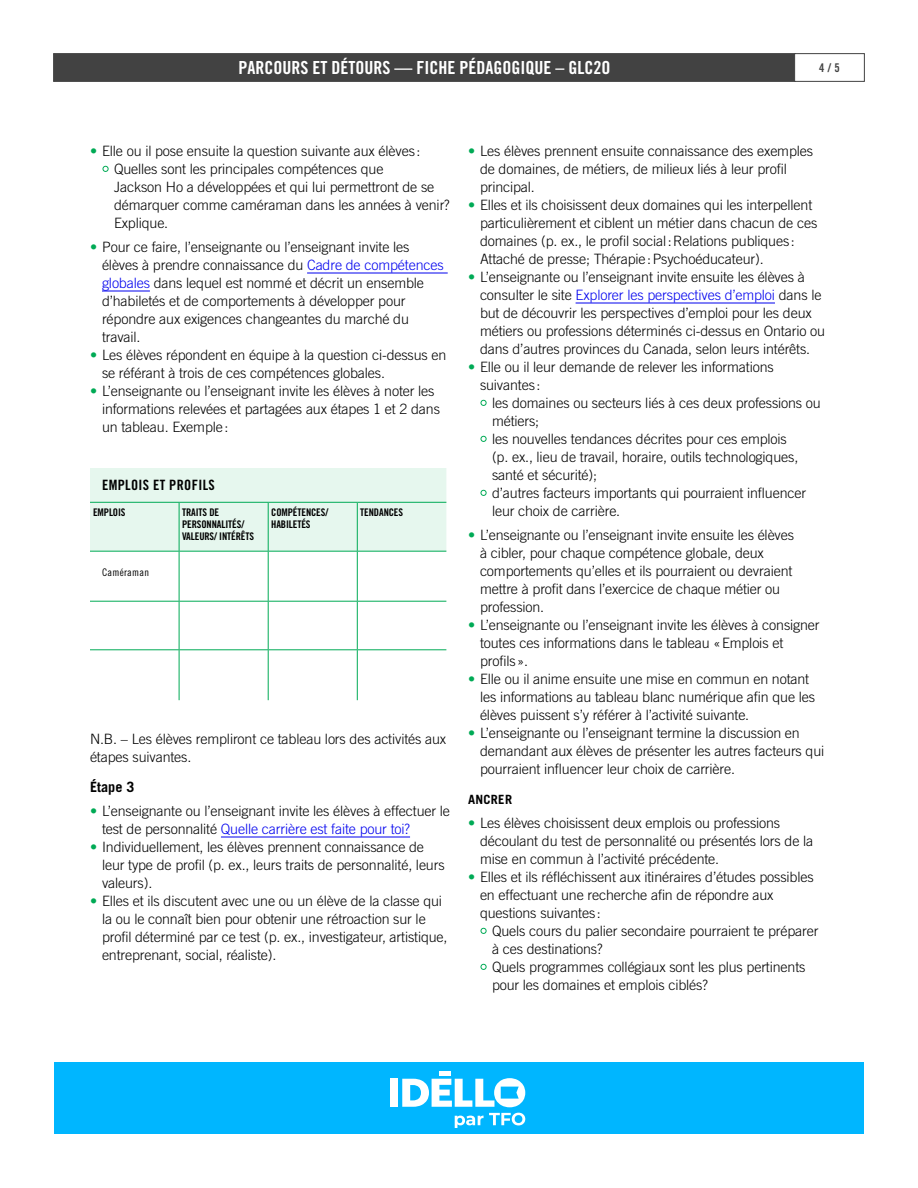
<style>
.page{position:relative;width:918px;height:1188px;background:#fff}
.page>*{position:absolute;margin:0;border:0;box-sizing:border-box;transform-origin:0 0}
.t1{font:18px "Trade Gothic LT Std Bd Cn 20";color:#fff}
.texte_9_5_12{font:300 14.25px/18px "Trade Gothic LT Std";letter-spacing:-.01em;color:#000}
.tableau_entete{font:14.25px "Trade Gothic LT Std Bd Cn 20";letter-spacing:.025em;color:#000}
.Soustitre_4{font:700 14.25px "Trade Gothic LT Std";color:#000}
.Soustitre_3{font:700 12.75px "Trade Gothic LT Std";letter-spacing:.025em;color:#000}
.t2{font:12px "Trade Gothic LT Std Bd Cn 20";color:#424242}
.Tableau_Titre{font:10.5px/12px "Trade Gothic LT Std Bd Cn 20";letter-spacing:-.01em;color:#000}
.tableau_texte{font:10.5px "Trade Gothic LT Std Cn 18";letter-spacing:.025em;color:#000}
.s1{font-family:"Trade Gothic LT Std Cn 18";font-weight:400;color:#0a5}
.s2{color:#00e}
</style>
<div class="page">
<div style="left:54px;top:1062px;width:810px;height:72px;background:#00b6ff"></div>
<svg style="left:53px;top:53px;width:812px;height:29px;background:#515151"></svg>
<div style="left:390px;top:1079px;width:8px;height:28px;background:#fff"></div>
<svg style="left:402px;top:1078px;width:123px;height:29px"></svg>
<div style="left:439px;top:1071px;width:12px;height:5px;background:#fff"></div>
<svg style="left:455px;top:1113px;width:70px;height:14px"></svg>
<hr style="left:307px;top:273px;width:141px;height:1px;background:#00e">
<hr style="left:102px;top:291px;width:48px;height:1px;background:#00e">
<hr style="left:221px;top:837px;width:189px;height:1px;background:#00e">
<div style="left:90px;top:468px;width:356px;height:83px;background:#e6f7ee"></div>
<hr style="left:90px;top:502px;width:89px;height:1px;background:#0a5">
<hr style="left:179px;top:502px;width:89px;height:1px;background:#0a5">
<hr style="left:179px;top:503px;width:1px;height:48px;background:#0a5">
<hr style="left:268px;top:502px;width:89px;height:1px;background:#0a5">
<hr style="left:268px;top:503px;width:1px;height:48px;background:#0a5">
<hr style="left:357px;top:502px;width:89px;height:1px;background:#0a5">
<hr style="left:357px;top:503px;width:1px;height:48px;background:#0a5">
<hr style="left:90px;top:551px;width:89px;height:1px;background:#0a5">
<hr style="left:179px;top:551px;width:89px;height:1px;background:#0a5">
<hr style="left:179px;top:552px;width:1px;height:49px;background:#0a5">
<hr style="left:268px;top:551px;width:89px;height:1px;background:#0a5">
<hr style="left:357px;top:551px;width:89px;height:1px;background:#0a5">
<hr style="left:357px;top:552px;width:1px;height:49px;background:#0a5">
<hr style="left:90px;top:601px;width:89px;height:1px;background:#0a5">
<hr style="left:179px;top:601px;width:89px;height:1px;background:#0a5">
<hr style="left:179px;top:602px;width:1px;height:47px;background:#0a5">
<hr style="left:268px;top:601px;width:89px;height:1px;background:#0a5">
<hr style="left:357px;top:601px;width:89px;height:1px;background:#0a5">
<hr style="left:357px;top:602px;width:1px;height:47px;background:#0a5">
<hr style="left:90px;top:649px;width:89px;height:1px;background:#0a5">
<hr style="left:179px;top:649px;width:89px;height:1px;background:#0a5">
<hr style="left:179px;top:650px;width:1px;height:50px;background:#0a5">
<hr style="left:268px;top:649px;width:89px;height:1px;background:#0a5">
<hr style="left:357px;top:649px;width:89px;height:1px;background:#0a5">
<hr style="left:268px;top:552px;width:1px;height:49px;background:#0a5">
<hr style="left:268px;top:602px;width:1px;height:47px;background:#0a5">
<hr style="left:268px;top:650px;width:1px;height:50px;background:#0a5">
<hr style="left:357px;top:650px;width:1px;height:50px;background:#0a5">
<hr style="left:576px;top:303px;width:199px;height:1px;background:#00e">
<p class="t1" style="left:239px;top:57px;width:373px">PARCOURS ET DÉTOURS — FICHE PÉDAGOGIQUE – GLC2O</p>
<p class="t2" style="left:819px;top:60px;width:22px">4 / 5</p>
<p class="texte_9_5_12" style="left:90px;top:142px;width:332px"><span class="s1">•</span> Elle ou il pose ensuite la question suivante aux élèves:</p>
<p class="texte_9_5_12" style="left:114px;top:160px;width:337px;text-indent:-12px"><span class="s1">•</span> Quelles sont les principales compétences que<br>Jackson Ho a développées et qui lui permettront de se démarquer comme caméraman dans les années à venir?<br>Explique.</p>
<p class="texte_9_5_12" style="left:102px;top:238px;width:343px;text-indent:-12px"><span class="s1">•</span> Pour ce faire, l’enseignante ou l’enseignant invite les élèves à prendre connaissance du <span class="s2">Cadre de compétences globales</span> dans lequel est nommé et décrit un ensemble d’habiletés et de comportements à développer pour répondre aux exigences changeantes du marché du travail.</p>
<p class="texte_9_5_12" style="left:102px;top:346px;width:346px;text-indent:-12px"><span class="s1">•</span> Les élèves répondent en équipe à la question ci-dessus en se référant à trois de ces compétences globales.</p>
<p class="texte_9_5_12" style="left:102px;top:382px;width:340px;text-indent:-12px"><span class="s1">•</span> L’enseignante ou l’enseignant invite les élèves à noter les informations relevées et partagées aux étapes 1 et 2 dans un tableau. Exemple:</p>
<p class="tableau_entete" style="left:102px;top:477px;width:114px">EMPLOIS ET PROFILS</p>
<p class="Tableau_Titre" style="left:93px;top:506px;width:34px">EMPLOIS</p>
<p class="Tableau_Titre" style="left:182px;top:506px;width:64px">TRAITS DE<br>PERSONNALITÉS/</p>
<p class="Tableau_Titre" style="left:182px;top:530px;width:73px">VALEURS/ INTÉRÊTS</p>
<p class="tableau_texte" style="left:102px;top:566px;width:49px">Caméraman</p>
<p class="Tableau_Titre" style="left:271px;top:506px;width:59px">COMPÉTENCES/<br>HABILETÉS</p>
<p class="Tableau_Titre" style="left:360px;top:506px;width:44px">TENDANCES</p>
<p class="texte_9_5_12" style="left:90px;top:730px;width:358px">N.B. – Les élèves rempliront ce tableau lors des activités aux étapes suivantes.</p>
<h3 class="Soustitre_4" style="left:90px;top:778px;width:46px">Étape 3</h3>
<p class="texte_9_5_12" style="left:102px;top:802px;width:349px;text-indent:-12px"><span class="s1">•</span> L’enseignante ou l’enseignant invite les élèves à effectuer le test de personnalité <span class="s2">Quelle carrière est faite pour toi?</span></p>
<p class="texte_9_5_12" style="left:102px;top:838px;width:344px;text-indent:-12px"><span class="s1">•</span> Individuellement, les élèves prennent connaissance de leur type de profil (p. ex., leurs traits de personnalité, leurs valeurs).</p>
<p class="texte_9_5_12" style="left:102px;top:892px;width:347px;text-indent:-12px"><span class="s1">•</span> Elles et ils discutent avec une ou un élève de la classe qui la ou le connaît bien pour obtenir une rétroaction sur le profil déterminé par ce test (p. ex., investigateur, artistique, entreprenant, social, réaliste).</p>
<p class="texte_9_5_12" style="left:480px;top:142px;width:335px;text-indent:-12px"><span class="s1">•</span> Les élèves prennent ensuite connaissance des exemples de domaines, de métiers, de milieux liés à leur profil principal.</p>
<p class="texte_9_5_12" style="left:480px;top:196px;width:339px;text-indent:-12px"><span class="s1">•</span> Elles et ils choisissent deux domaines qui les interpellent particulièrement et ciblent un métier dans chacun de ces domaines (p. ex., le profil social:Relations publiques:<br>Attaché de presse; Thérapie:Psychoéducateur).</p>
<p class="texte_9_5_12" style="left:480px;top:268px;width:347px;text-indent:-12px"><span class="s1">•</span> L’enseignante ou l’enseignant invite ensuite les élèves à consulter le site <span class="s2">Explorer les perspectives d’emploi</span> dans le but de découvrir les perspectives d’emploi pour les deux métiers ou professions déterminés ci-dessus en Ontario ou dans d’autres provinces du Canada, selon leurs intérêts.</p>
<p class="texte_9_5_12" style="left:480px;top:358px;width:295px;text-indent:-12px"><span class="s1">•</span> Elle ou il leur demande de relever les informations suivantes:</p>
<p class="texte_9_5_12" style="left:492px;top:394px;width:330px;text-indent:-12px"><span class="s1">•</span> les domaines ou secteurs liés à ces deux professions ou métiers;</p>
<p class="texte_9_5_12" style="left:492px;top:430px;width:308px;text-indent:-12px"><span class="s1">•</span> les nouvelles tendances décrites pour ces emplois (p. ex., lieu de travail, horaire, outils technologiques, santé et sécurité);</p>
<p class="texte_9_5_12" style="left:492px;top:484px;width:316px;text-indent:-12px"><span class="s1">•</span> d’autres facteurs importants qui pourraient influencer leur choix de carrière.</p>
<p class="texte_9_5_12" style="left:480px;top:526px;width:316px;text-indent:-12px"><span class="s1">•</span> L’enseignante ou l’enseignant invite ensuite les élèves à cibler, pour chaque compétence globale, deux comportements qu’elles et ils pourraient ou devraient mettre à profit dans l’exercice de chaque métier ou profession.</p>
<p class="texte_9_5_12" style="left:480px;top:616px;width:341px;text-indent:-12px"><span class="s1">•</span> L’enseignante ou l’enseignant invite les élèves à consigner toutes ces informations dans le tableau «Emplois et profils».</p>
<p class="texte_9_5_12" style="left:480px;top:670px;width:337px;text-indent:-12px"><span class="s1">•</span> Elle ou il anime ensuite une mise en commun en notant les informations au tableau blanc numérique afin que les élèves puissent s’y référer à l’activité suivante.</p>
<p class="texte_9_5_12" style="left:480px;top:724px;width:346px;text-indent:-12px"><span class="s1">•</span> L’enseignante ou l’enseignant termine la discussion en demandant aux élèves de présenter les autres facteurs qui pourraient influencer leur choix de carrière.</p>
<h2 class="Soustitre_3" style="left:468px;top:792px;width:46px">ANCRER</h2>
<p class="texte_9_5_12" style="left:480px;top:814px;width:335px;text-indent:-12px"><span class="s1">•</span> Les élèves choisissent deux emplois ou professions découlant du test de personnalité ou présentés lors de la mise en commun à l’activité précédente.</p>
<p class="texte_9_5_12" style="left:480px;top:868px;width:335px;text-indent:-12px"><span class="s1">•</span> Elles et ils réfléchissent aux itinéraires d’études possibles en effectuant une recherche afin de répondre aux questions suivantes:</p>
<p class="texte_9_5_12" style="left:492px;top:922px;width:328px;text-indent:-12px"><span class="s1">•</span> Quels cours du palier secondaire pourraient te préparer à ces destinations?</p>
<p class="texte_9_5_12" style="left:492px;top:958px;width:315px;text-indent:-12px"><span class="s1">•</span> Quels programmes collégiaux sont les plus pertinents pour les domaines et emplois ciblés?</p>
</div>
